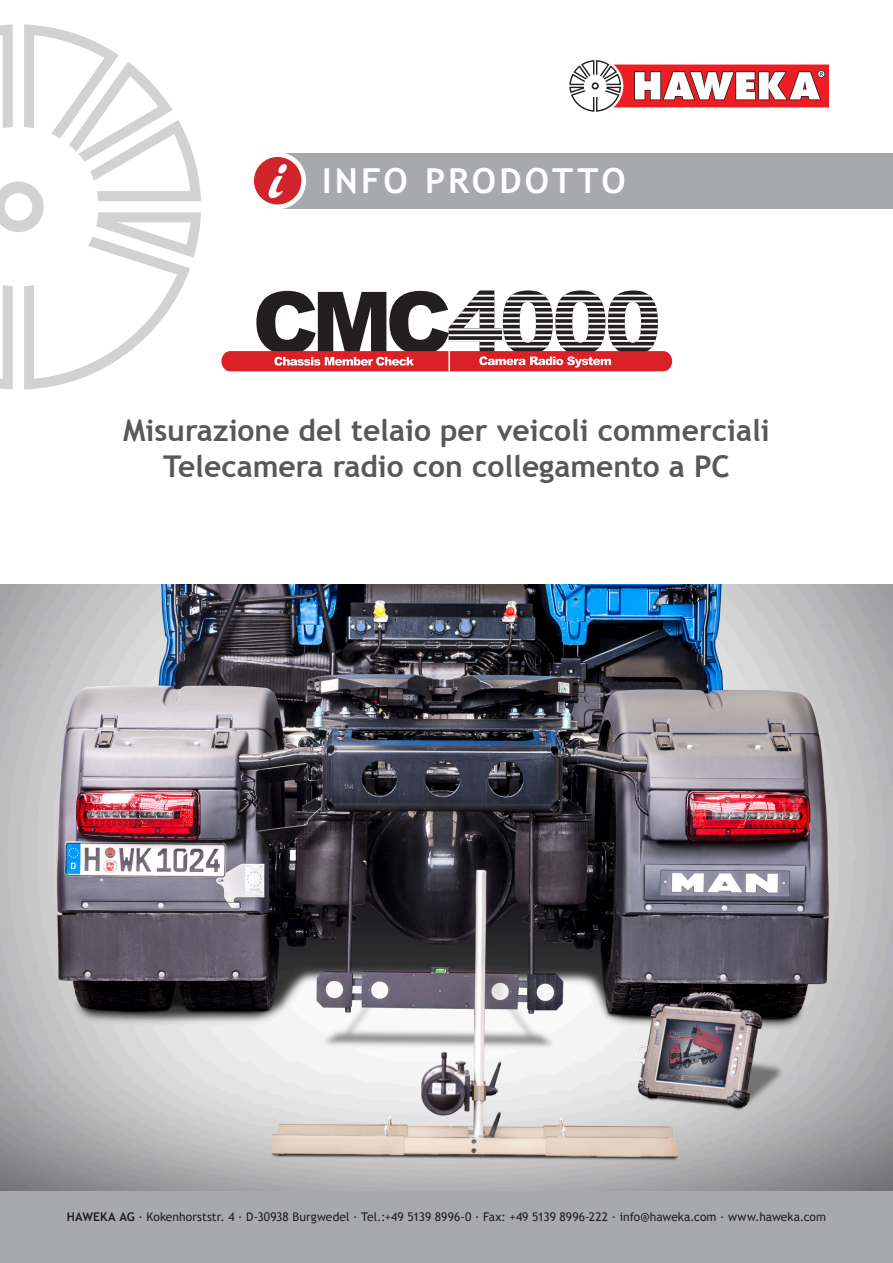
<style>
.page{position:relative;width:893px;height:1263px;background:#fff}
.page>*{position:absolute;margin:0;border:0;box-sizing:border-box;transform-origin:0 0}
.t1{font:700 34.5px "Trebuchet MS";letter-spacing:.09em;color:#fff}
.t2{font:700 30px/36px "Trebuchet MS";color:#57585a;text-align:center}
.t3{font:12px "Trebuchet MS";letter-spacing:.005em;color:#231f20}
.s1{font-weight:700}
</style>
<div class="page">
<div style="left:276px;top:153px;width:617px;height:55px;background:#a8a9ad"></div>
<div style="left:249px;top:152px;width:57px;height:57px;background:#fff;border-radius:50%"></div>
<div style="left:254px;top:157px;width:47px;height:47px;background:#d1232a;border-radius:50%"></div>
<svg style="left:268px;top:164px;width:19px;height:34px"></svg>
<div style="left:0;top:1191px;width:893px;height:72px;background:#a8a9ad"></div>
<svg style="left:0;top:24px;width:201px;height:365px"></svg>
<svg style="left:569px;top:60px;width:260px;height:52px"></svg>
<svg style="left:221px;top:290px;width:451px;height:81px"></svg>
<img style="left:0;top:585px;width:893px;height:606px">
<h1 class="t1" style="left:322px;top:159px;width:305px">INFO PRODOTTO</h1>
<h2 class="t2" style="left:123px;top:412px;width:648px">Misurazione del telaio per veicoli commerciali<br>Telecamera radio con collegamento a PC</h2>
<p class="t3" style="left:67px;top:1209px;width:761px"><span class="s1">HAWEKA AG</span> · Kokenhorststr. 4 · D-30938 Burgwedel · Tel.:+49 5139 8996-0 · Fax: +49 5139 8996-222 · info@haweka.com · www.haweka.com</p>
</div>
